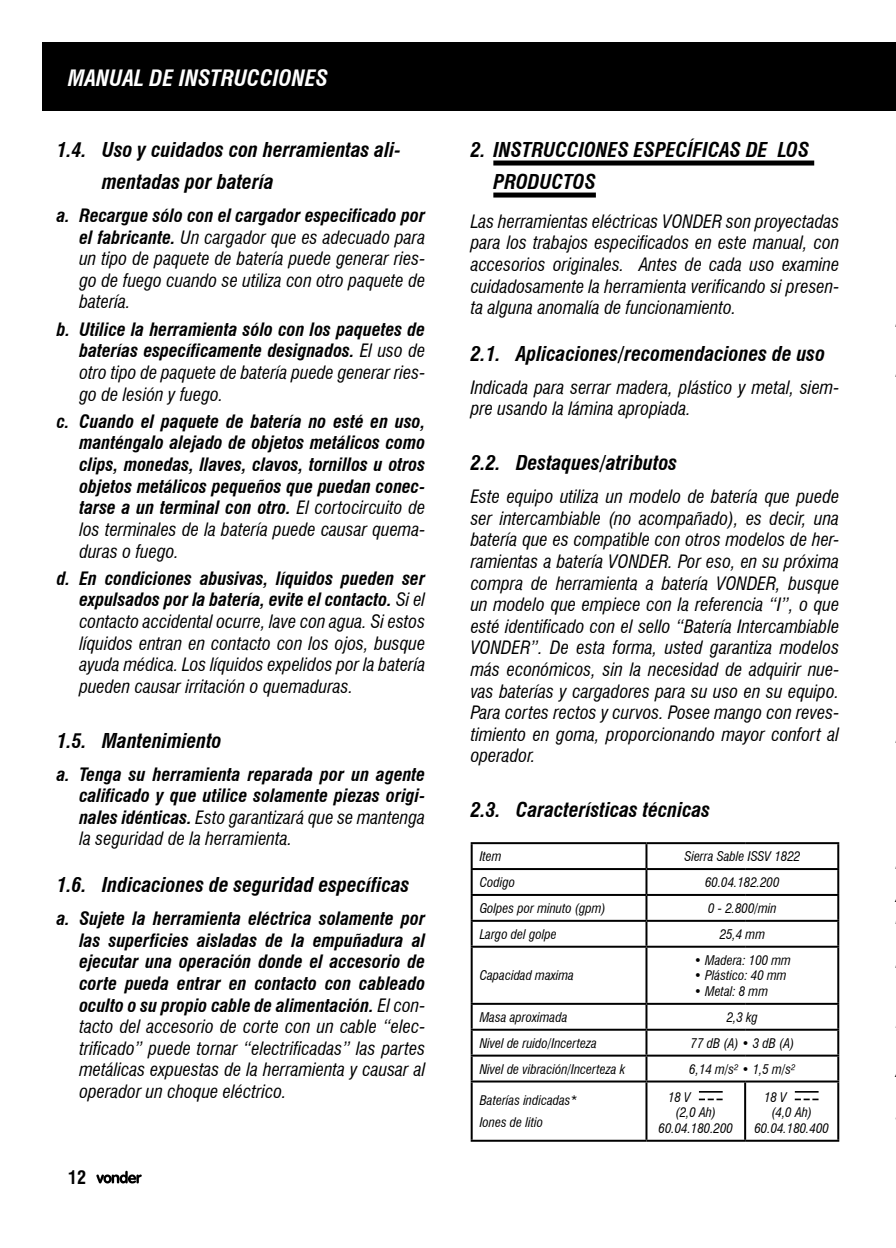
<style>
.page{position:relative;width:896px;height:1248px;background:#fff}
.page>*{position:absolute;margin:0;border:0;box-sizing:border-box;transform-origin:0 0}
.t1{font:italic 700 condensed 22px "Swiss 721 BT";color:#fff}
.t2{font:italic 700 condensed 20px/32px "Swiss 721 BT";color:#000}
.t3{font:italic condensed 18px/21.6px "Swiss 721 BT";color:#000;text-align:justify}
.t4{font:italic 700 condensed 18px/21.6px "Swiss 721 BT";color:#000;text-align:justify}
.t5{font:700 condensed 18px "Swiss 721 BT";color:#000}
.t6{font:italic condensed 13px/21.2px "Swiss 721 BT";color:#000}
.s1{font-weight:700}
.s2{font-weight:400}
</style>
<div class="page">
<div style="left:493px;top:160px;width:321px;height:5px;background:#000"></div>
<div style="left:493px;top:192px;width:103px;height:5px;background:#000"></div>
<hr style="left:471px;top:842px;width:175px;height:2px;background:#000">
<hr style="left:471px;top:844px;width:2px;height:24px;background:#000">
<hr style="left:646px;top:842px;width:99px;height:2px;background:#000">
<hr style="left:645px;top:844px;width:2px;height:24px;background:#000">
<hr style="left:745px;top:842px;width:94px;height:2px;background:#000">
<hr style="left:837px;top:844px;width:2px;height:24px;background:#000">
<hr style="left:471px;top:868px;width:175px;height:2px;background:#000">
<hr style="left:471px;top:870px;width:2px;height:23px;background:#000">
<hr style="left:646px;top:868px;width:99px;height:2px;background:#000">
<hr style="left:645px;top:870px;width:2px;height:23px;background:#000">
<hr style="left:745px;top:868px;width:94px;height:2px;background:#000">
<hr style="left:837px;top:870px;width:2px;height:23px;background:#000">
<hr style="left:471px;top:893px;width:175px;height:2px;background:#000">
<hr style="left:471px;top:895px;width:2px;height:24px;background:#000">
<hr style="left:646px;top:893px;width:99px;height:2px;background:#000">
<hr style="left:645px;top:895px;width:2px;height:24px;background:#000">
<hr style="left:745px;top:893px;width:94px;height:2px;background:#000">
<hr style="left:837px;top:895px;width:2px;height:24px;background:#000">
<hr style="left:471px;top:919px;width:175px;height:2px;background:#000">
<hr style="left:471px;top:921px;width:2px;height:24px;background:#000">
<hr style="left:646px;top:919px;width:99px;height:2px;background:#000">
<hr style="left:645px;top:921px;width:2px;height:24px;background:#000">
<hr style="left:745px;top:919px;width:94px;height:2px;background:#000">
<hr style="left:837px;top:921px;width:2px;height:24px;background:#000">
<hr style="left:471px;top:945px;width:175px;height:2px;background:#000">
<hr style="left:471px;top:947px;width:2px;height:55px;background:#000">
<hr style="left:646px;top:945px;width:99px;height:2px;background:#000">
<hr style="left:645px;top:947px;width:2px;height:55px;background:#000">
<hr style="left:745px;top:945px;width:94px;height:2px;background:#000">
<hr style="left:837px;top:947px;width:2px;height:55px;background:#000">
<hr style="left:471px;top:1002px;width:175px;height:2px;background:#000">
<hr style="left:471px;top:1004px;width:2px;height:24px;background:#000">
<hr style="left:646px;top:1002px;width:99px;height:2px;background:#000">
<hr style="left:645px;top:1004px;width:2px;height:24px;background:#000">
<hr style="left:745px;top:1002px;width:94px;height:2px;background:#000">
<hr style="left:837px;top:1004px;width:2px;height:24px;background:#000">
<hr style="left:471px;top:1028px;width:175px;height:2px;background:#000">
<hr style="left:471px;top:1030px;width:2px;height:24px;background:#000">
<hr style="left:646px;top:1028px;width:99px;height:2px;background:#000">
<hr style="left:645px;top:1030px;width:2px;height:24px;background:#000">
<hr style="left:745px;top:1028px;width:94px;height:2px;background:#000">
<hr style="left:837px;top:1030px;width:2px;height:24px;background:#000">
<hr style="left:471px;top:1054px;width:175px;height:2px;background:#000">
<hr style="left:471px;top:1056px;width:2px;height:24px;background:#000">
<hr style="left:646px;top:1054px;width:99px;height:2px;background:#000">
<hr style="left:645px;top:1056px;width:2px;height:24px;background:#000">
<hr style="left:745px;top:1054px;width:94px;height:2px;background:#000">
<hr style="left:837px;top:1056px;width:2px;height:24px;background:#000">
<hr style="left:471px;top:1080px;width:175px;height:2px;background:#000">
<hr style="left:471px;top:1082px;width:2px;height:57px;background:#000">
<hr style="left:646px;top:1080px;width:99px;height:2px;background:#000">
<hr style="left:645px;top:1082px;width:2px;height:57px;background:#000">
<hr style="left:745px;top:1080px;width:94px;height:2px;background:#000">
<hr style="left:744px;top:1082px;width:2px;height:57px;background:#000">
<hr style="left:837px;top:1082px;width:2px;height:57px;background:#000">
<hr style="left:471px;top:1139px;width:175px;height:2px;background:#000">
<hr style="left:646px;top:1139px;width:99px;height:2px;background:#000">
<hr style="left:745px;top:1139px;width:94px;height:2px;background:#000">
<hr style="left:699px;top:1090px;width:23px;height:2px;background:#000">
<svg style="left:699px;top:1098px;width:23px;height:2px"></svg>
<hr style="left:795px;top:1090px;width:23px;height:2px;background:#000">
<svg style="left:795px;top:1098px;width:23px;height:2px"></svg>
<hr style="left:895px;top:144px;width:1px;height:39px;background:#000">
<hr style="left:895px;top:185px;width:1px;height:40px;background:#000">
<div style="left:867px;top:43px;width:29px;height:68px;background:#000"></div>
<div style="left:43px;top:43px;width:824px;height:68px;background:#000"></div>
<svg style="left:96px;top:1170px;width:46px;height:13px"></svg>
<p class="t1" style="left:68px;top:64px;width:262px">MANUAL DE INSTRUCCIONES</p>
<p class="t2" style="left:102px;top:134px;width:300px;text-indent:-45px">1.4. Uso y cuidados con herramientas ali&shy;mentadas por batería</p>
<p class="t3" style="left:79px;top:205px;width:347px;text-indent:-23px"><span class="s1">a. Recargue sólo con el cargador especificado por el fabricante.</span> Un cargador que es adecuado para un tipo de paquete de batería puede generar ries&shy;go de fuego cuando se utiliza con otro paquete de batería.</p>
<p class="t4" style="left:79px;top:318px;width:347px;text-indent:-23px">b. Utilice la herramienta sólo con los paquetes de baterías específicamente designados. <span class="s2">El uso de otro tipo de paquete de batería puede generar ries&shy;go de lesión y fuego.</span></p>
<p class="t4" style="left:79px;top:410px;width:347px;text-indent:-23px">c. Cuando el paquete de batería no esté en uso, manténgalo alejado de objetos metálicos como clips, monedas, llaves, clavos, tornillos u otros objetos metálicos pequeños que puedan conec&shy;tarse a un terminal con otro. <span class="s2">El cortocircuito de los terminales de la batería puede causar quema&shy;duras o fuego.</span></p>
<p class="t3" style="left:79px;top:567px;width:347px;text-indent:-23px"><span class="s1">d. En condiciones abusivas, líquidos pueden ser expulsados por la batería, evite el contacto.</span> Si el contacto accidental ocurre, lave con agua. Si estos líquidos entran en contacto con los ojos, busque ayuda médica. Los líquidos expelidos por la batería pueden causar irritación o quemaduras.</p>
<p class="t2" style="left:57px;top:724px;width:167px">1.5. Mantenimiento</p>
<p class="t4" style="left:79px;top:763px;width:347px;text-indent:-23px">a. Tenga su herramienta reparada por un agente calificado y que utilice solamente piezas origi&shy;nales idénticas. <span class="s2">Esto garantizará que se mantenga la seguridad de la herramienta.</span></p>
<p class="t2" style="left:57px;top:868px;width:354px">1.6. Indicaciones de seguridad específicas</p>
<p class="t4" style="left:79px;top:907px;width:347px;text-indent:-23px">a. Sujete la herramienta eléctrica solamente por las superficies aisladas de la empuñadura al ejecutar una operación donde el accesorio de corte pueda entrar en contacto con cableado oculto o su propio cable de alimentación. <span class="s2">El con&shy;tacto del accesorio de corte con un cable “elec&shy;trificado” puede tornar “electrificadas” las partes metálicas expuestas de la herramienta y causar al operador un choque eléctrico.</span></p>
<p class="t5" style="left:68px;top:1166px;width:19px">12</p>
<p class="t2" style="left:493px;top:134px;width:317px;text-indent:-23px">2. INSTRUCCIONES ESPECÍFICAS DE LOS<br>PRODUCTOS</p>
<p class="t3" style="left:471px;top:210px;width:370px">Las herramientas eléctricas VONDER son proyectadas para los trabajos especificados en este manual, con accesorios originales. Antes de cada uso examine cuidadosamente la herramienta verificando si presen&shy;ta alguna anomalía de funcionamiento.</p>
<p class="t2" style="left:471px;top:337px;width:356px">2.1. Aplicaciones/recomendaciones de uso</p>
<p class="t3" style="left:471px;top:376px;width:370px">Indicada para serrar madera, plástico y metal, siem&shy;pre usando la lámina apropiada.</p>
<p class="t2" style="left:471px;top:447px;width:208px">2.2. Destaques/atributos</p>
<p class="t3" style="left:471px;top:485px;width:370px">Este equipo utiliza un modelo de batería que puede ser intercambiable (no acompañado), es decir, una batería que es compatible con otros modelos de her&shy;ramientas a batería VONDER. Por eso, en su próxima compra de herramienta a batería VONDER, busque un modelo que empiece con la referencia “I”, o que esté identificado con el sello “Batería Intercambiable VONDER”. De esta forma, usted garantiza modelos más económicos, sin la necesidad de adquirir nue&shy;vas baterías y cargadores para su uso en su equipo.<br>Para cortes rectos y curvos. Posee mango con reves&shy;timiento en goma, proporcionando mayor confort al operador.</p>
<p class="t2" style="left:471px;top:793px;width:241px">2.3. Características técnicas</p>
<p class="t6" style="left:480px;top:845px;width:23px">Item</p>
<p class="t6" style="left:684px;top:845px;width:118px">Sierra Sable ISSV 1822</p>
<p class="t6" style="left:480px;top:871px;width:37px">Codigo</p>
<p class="t6" style="left:705px;top:871px;width:76px">60.04.182.200</p>
<p class="t6" style="left:480px;top:897px;width:127px">Golpes por minuto (gpm)</p>
<p class="t6" style="left:708px;top:897px;width:70px">0 - 2.800/min</p>
<p class="t6" style="left:480px;top:923px;width:79px">Largo del golpe</p>
<p class="t6" style="left:720px;top:923px;width:47px">25,4 mm</p>
<p class="t6" style="left:480px;top:964px;width:96px">Capacidad maxima</p>
<p class="t6" style="left:694px;top:949px;width:98px">• Madera: 100 mm</p>
<p class="t6" style="left:694px;top:964px;width:94px">• Plástico: 40 mm</p>
<p class="t6" style="left:694px;top:980px;width:75px">• Metal: 8 mm</p>
<p class="t6" style="left:480px;top:1006px;width:89px">Masa aproximada</p>
<p class="t6" style="left:727px;top:1006px;width:33px">2,3 kg</p>
<p class="t6" style="left:480px;top:1032px;width:119px">Nivel de ruido/Incerteza</p>
<p class="t6" style="left:690px;top:1032px;width:105px">77 dB (A) • 3 dB (A)</p>
<p class="t6" style="left:480px;top:1058px;width:147px">Nivel de vibración/Incerteza k</p>
<p class="t6" style="left:689px;top:1058px;width:108px">6,14 m/s² • 1,5 m/s²</p>
<p class="t6" style="left:480px;top:1089px;width:99px">Baterías indicadas*<br>Iones de litio</p>
<p class="t6" style="left:668px;top:1086px;width:24px">18 V</p>
<p class="t6" style="left:764px;top:1086px;width:24px">18 V</p>
<p class="t6" style="left:771px;top:1101px;width:42px">(4,0 Ah)</p>
<p class="t6" style="left:754px;top:1117px;width:76px">60.04.180.400</p>
<p class="t6" style="left:675px;top:1101px;width:42px">(2,0 Ah)</p>
<p class="t6" style="left:658px;top:1117px;width:76px">60.04.180.200</p>
</div>
